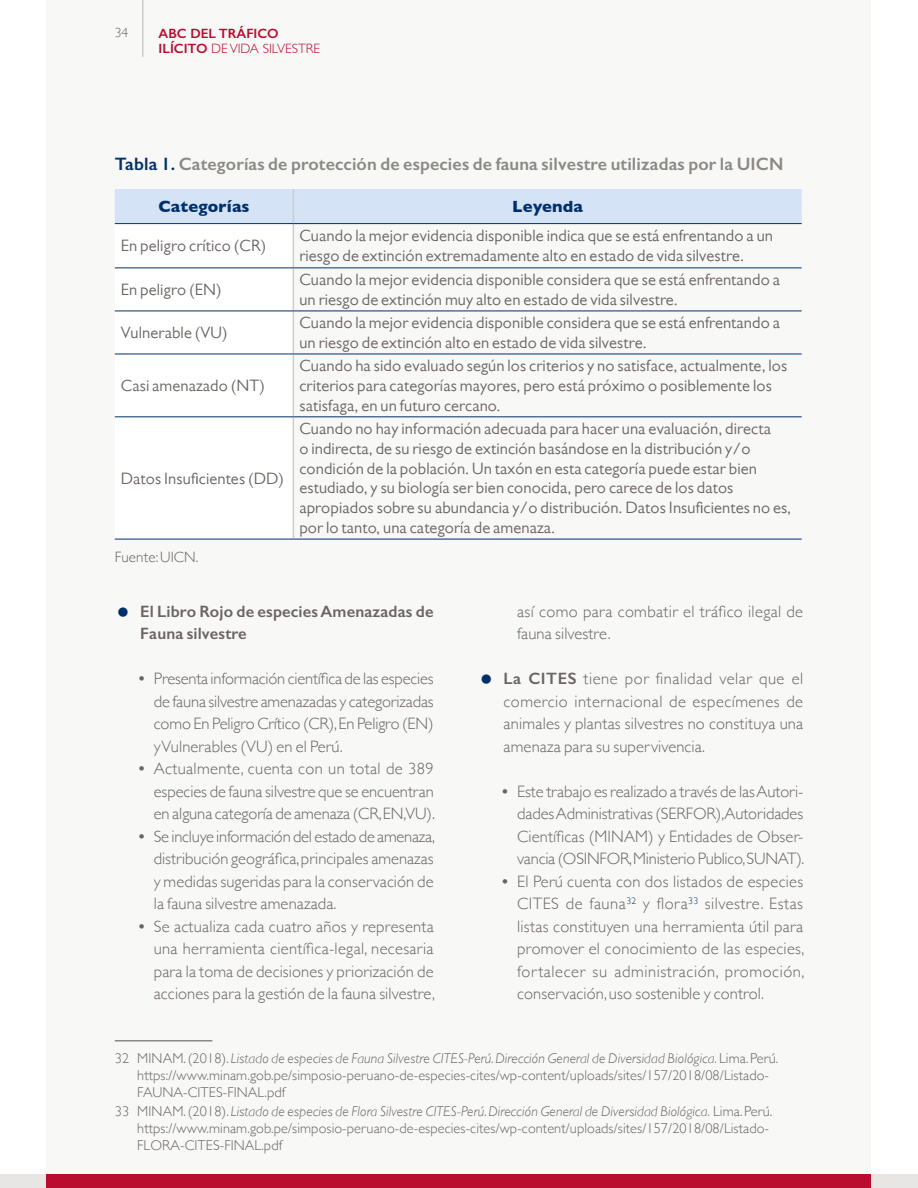
<style>
.page{position:relative;width:918px;height:1188px;background:#fff}
.page>*{position:absolute;margin:0;border:0;box-sizing:border-box;transform-origin:0 0}
.Figura{font:600 18px "Gill Sans";letter-spacing:.01em;color:#8c8985}
.cuerpo_de_texto{font:300 16.5px/22.5px "Gill Sans";letter-spacing:.01em;color:#6b6463;text-align:justify}
.cuerpo_de_CUADROS{font:16.5px/19.8px "Gill Sans";letter-spacing:.01em;color:#6b6463}
.t1{font:600 16.5px/22.5px "Gill Sans";letter-spacing:.01em;color:#6b6463}
.cuerpo_de_CUADROS-2{font:700 16.5px "Gill Sans";letter-spacing:.01em;color:#012f6c}
.fuente{font:300 15px "Gill Sans";letter-spacing:.01em;color:#6b6463}
.nota_al_pie{font:300 14.25px/17.1px "Gill Sans";letter-spacing:.01em;color:#6b6463}
.t2{font:600 13.5px/15.3px "Gill Sans";color:#ba0c2f}
.t3{font:300 13.5px "Gill Sans";color:#6b6463}
.s1{font-weight:300}
.s2{color:#012f6c}
.s3{font-weight:600}
.s4{font-style:italic}
</style>
<div class="page">
<div style="left:0;top:1174px;width:918px;height:14px;background:#e7e6e4"></div>
<div style="left:47px;top:0;width:824px;height:1188px;background:#f8f8f7"></div>
<hr style="left:142px;top:0;width:2px;height:57px;background:#cfcdc9">
<div style="left:47px;top:1174px;width:824px;height:14px;background:#ba0c2f"></div>
<div style="left:115px;top:189px;width:687px;height:34px;background:#d4e3f6"></div>
<svg style="left:115px;top:224px;width:178px;height:315px"></svg>
<hr style="left:293px;top:189px;width:1px;height:34px;background:#cfcdc9">
<hr style="left:293px;top:224px;width:1px;height:43px;background:#cfcdc9">
<hr style="left:293px;top:268px;width:1px;height:43px;background:#cfcdc9">
<hr style="left:293px;top:311px;width:1px;height:43px;background:#cfcdc9">
<hr style="left:293px;top:354px;width:1px;height:62px;background:#cfcdc9">
<hr style="left:293px;top:417px;width:1px;height:122px;background:#cfcdc9">
<hr style="left:115px;top:223px;width:178px;height:1px;background:#012f6c">
<hr style="left:293px;top:223px;width:509px;height:1px;background:#012f6c">
<hr style="left:115px;top:267px;width:178px;height:1px;background:#012f6c">
<hr style="left:293px;top:267px;width:509px;height:1px;background:#012f6c">
<hr style="left:115px;top:311px;width:178px;height:1px;background:#012f6c">
<hr style="left:293px;top:311px;width:509px;height:1px;background:#012f6c">
<hr style="left:115px;top:354px;width:178px;height:1px;background:#012f6c">
<hr style="left:293px;top:354px;width:509px;height:1px;background:#012f6c">
<hr style="left:115px;top:416px;width:178px;height:1px;background:#012f6c">
<hr style="left:293px;top:416px;width:509px;height:1px;background:#012f6c">
<hr style="left:115px;top:539px;width:178px;height:1px;background:#012f6c">
<hr style="left:293px;top:539px;width:509px;height:1px;background:#012f6c">
<hr style="left:115px;top:1040px;width:97px;height:2px;background:#8c8985">
<p class="t3" style="left:115px;top:22px;width:15px">34</p>
<p class="t2" style="left:159px;top:26px;width:163px">ABC DEL TRÁFICO<br>ILÍCITO <span class="s1">DE VIDA SILVESTRE</span></p>
<p class="Figura" style="left:115px;top:153px;width:670px"><span class="s2">Tabla 1.</span> Categorías de protección de especies de fauna silvestre utilizadas por la UICN</p>
<p class="cuerpo_de_CUADROS-2" style="left:159px;top:193px;width:93px">Categorías</p>
<p class="cuerpo_de_CUADROS-2" style="left:512px;top:193px;width:72px">Leyenda</p>
<p class="cuerpo_de_CUADROS" style="left:121px;top:236px;width:147px">En peligro crítico (CR)</p>
<p class="cuerpo_de_CUADROS" style="left:299px;top:226px;width:475px">Cuando la mejor evidencia disponible indica que se está enfrentando a un riesgo de extinción extremadamente alto en estado de vida silvestre.</p>
<p class="cuerpo_de_CUADROS" style="left:121px;top:280px;width:102px">En peligro (EN)</p>
<p class="cuerpo_de_CUADROS" style="left:299px;top:270px;width:482px">Cuando la mejor evidencia disponible considera que se está enfrentando a un riesgo de extinción muy alto en estado de vida silvestre.</p>
<p class="cuerpo_de_CUADROS" style="left:121px;top:323px;width:108px">Vulnerable (VU)</p>
<p class="cuerpo_de_CUADROS" style="left:299px;top:313px;width:482px">Cuando la mejor evidencia disponible considera que se está enfrentando a un riesgo de extinción alto en estado de vida silvestre.</p>
<p class="cuerpo_de_CUADROS" style="left:121px;top:376px;width:146px">Casi amenazado (NT)</p>
<p class="cuerpo_de_CUADROS" style="left:299px;top:356px;width:490px">Cuando ha sido evaluado según los criterios y no satisface, actualmente, los criterios para categorías mayores, pero está próximo o posiblemente los satisfaga, en un futuro cercano.</p>
<p class="cuerpo_de_CUADROS" style="left:121px;top:468px;width:165px">Datos Insuficientes (DD)</p>
<p class="fuente" style="left:115px;top:545px;width:85px">Fuente: UICN.</p>
<p class="cuerpo_de_CUADROS" style="left:299px;top:419px;width:493px">Cuando no hay información adecuada para hacer una evaluación, directa<br>o indirecta, de su riesgo de extinción basándose en la distribución y/o condición de la población. Un taxón en esta categoría puede estar bien estudiado, y su biología ser bien conocida, pero carece de los datos apropiados sobre su abundancia y/o distribución. Datos Insuficientes no es, por lo tanto, una categoría de amenaza.</p>
<p class="t1" style="left:140px;top:600px;width:295px">El Libro Rojo de especies Amenazadas de<br>Fauna silvestre</p>
<p class="cuerpo_de_texto" style="left:154px;top:667px;width:281px;text-indent:-15px"><span class="s3">•</span> Presenta información científica de las especies de fauna silvestre amenazadas y categorizadas como En Peligro Crítico (CR),En Peligro (EN) y Vulnerables (VU) en el Perú.</p>
<p class="cuerpo_de_texto" style="left:154px;top:757px;width:283px;text-indent:-15px"><span class="s3">•</span> Actualmente, cuenta con un total de 389 especies de fauna silvestre que se encuentran en alguna categoría de amenaza (CR,EN,VU).</p>
<p class="cuerpo_de_texto" style="left:154px;top:824px;width:283px;text-indent:-15px"><span class="s3">•</span> Se incluye información del estado de amenaza, distribución geográfica,principales amenazas y medidas sugeridas para la conservación de la fauna silvestre amenazada.</p>
<p class="cuerpo_de_texto" style="left:154px;top:914px;width:283px;text-indent:-15px"><span class="s3">•</span> Se actualiza cada cuatro años y representa una herramienta científica-legal, necesaria para la toma de decisiones y priorización de acciones para la gestión de la fauna silvestre,</p>
<p class="cuerpo_de_texto" style="left:517px;top:599px;width:288px">así como para combatir el tráfico ilegal de fauna silvestre.</p>
<p class="cuerpo_de_texto" style="left:504px;top:667px;width:301px"><span class="s3">La CITES</span> tiene por finalidad velar que el comercio internacional de especímenes de animales y plantas silvestres no constituya una amenaza para su supervivencia.</p>
<p class="cuerpo_de_texto" style="left:517px;top:779px;width:289px;text-indent:-15px"><span class="s3">•</span> Este trabajo es realizado a través de las Autori&shy;dades Administrativas (SERFOR),Autoridades Científicas (MINAM) y Entidades de Obser&shy;vancia (OSINFOR, Ministerio Publico, SUNAT).</p>
<p class="cuerpo_de_texto" style="left:517px;top:869px;width:289px;text-indent:-15px"><span class="s3">•</span> El Perú cuenta con dos listados de especies CITES de fauna<sup>32</sup> y flora<sup>33</sup> silvestre. Estas listas constituyen una herramienta útil para promover el conocimiento de las especies, fortalecer su administración, promoción, conservación, uso sostenible y control.</p>
<p class="nota_al_pie" style="left:137px;top:1049px;width:643px;text-indent:-22px">32 MINAM. (2018). <span class="s4">Listado de especies de Fauna Silvestre CITES-Perú. Dirección General de Diversidad Biológica.</span> Lima. Perú. https://www.minam.gob.pe/simposio-peruano-de-especies-cites/wp-content/uploads/sites/157/2018/08/Listado-<br>FAUNA-CITES-FINAL.pdf</p>
<p class="nota_al_pie" style="left:137px;top:1102px;width:637px;text-indent:-22px">33 MINAM. (2018). <span class="s4">Listado de especies de Flora Silvestre CITES-Perú. Dirección General de Diversidad Biológica.</span> Lima. Perú. https://www.minam.gob.pe/simposio-peruano-de-especies-cites/wp-content/uploads/sites/157/2018/08/Listado-<br>FLORA-CITES-FINAL.pdf</p>
</div>
